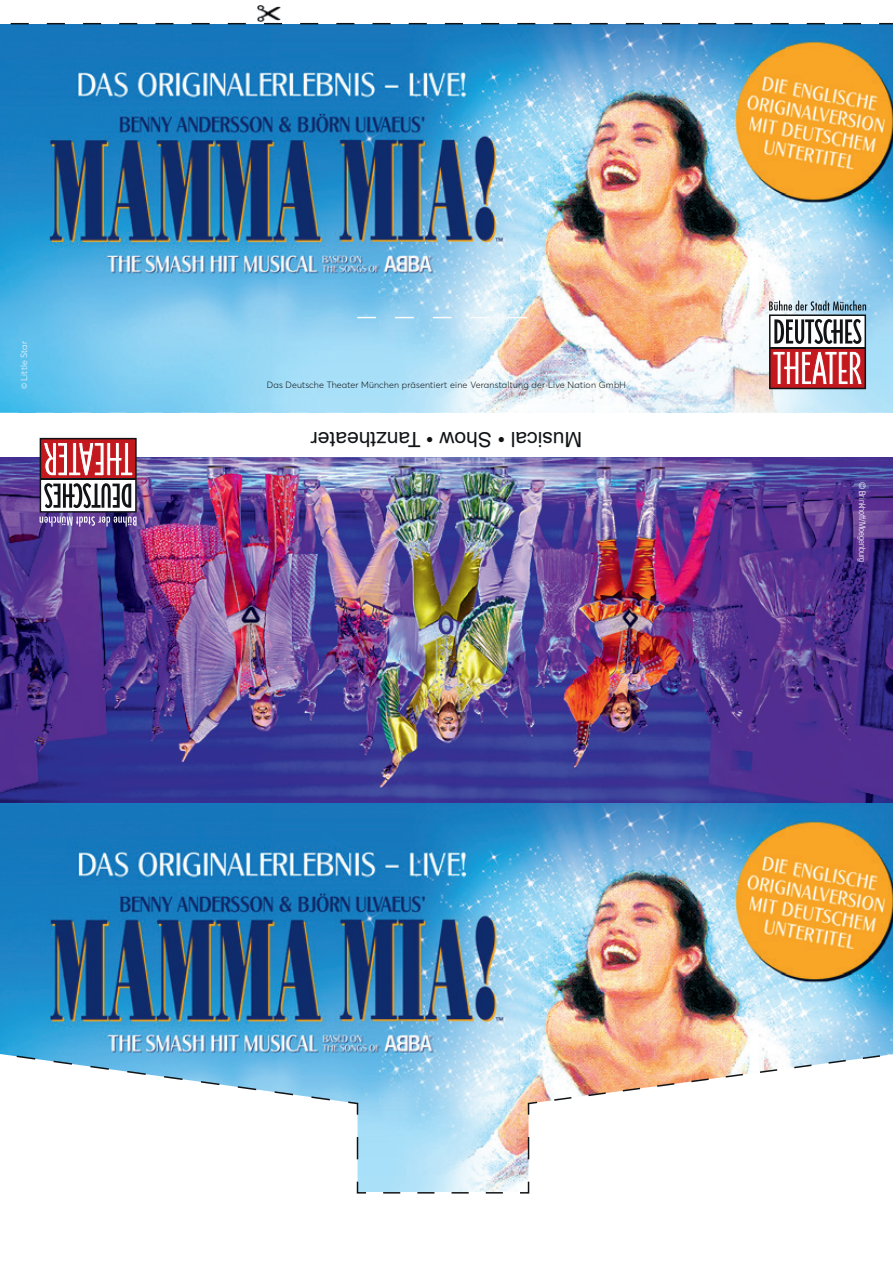
<style>
.page{position:relative;width:893px;height:1263px;background:#fff}
.page>*{position:absolute;margin:0;border:0;box-sizing:border-box;transform-origin:0 0}
.t1{font:21px "Arial";color:#111416}
.t2{font:300 9px "Averta";letter-spacing:.02em;color:#111416}
.t3{font:300 condensed 9px "Helvetica Neue LT Std";color:#fff}
.t4{font:300 9px "Averta";color:#fff}
</style>
<div class="page">
<img style="left:0;top:24px;width:893px;height:388px">
<img style="left:0;top:457px;width:893px;height:594px">
<svg style="left:357px;top:317px;width:170px;height:1px"></svg>
<svg style="left:10px;top:23px;width:883px;height:1px"></svg>
<img style="left:258px;top:5px;width:23px;height:17px">
<svg style="left:0;top:1051px;width:893px;height:143px"></svg>
<div style="left:40px;top:439px;width:95px;height:40px;background:#c3181e"></div>
<div style="left:40px;top:479px;width:95px;height:33px;background:#fff"></div>
<svg style="left:40px;top:516px;width:97px;height:10px"></svg>
<svg style="left:44px;top:483px;width:87px;height:25px"></svg>
<svg style="left:43px;top:443px;width:90px;height:33px"></svg>
<div style="left:40px;top:438px;width:97px;height:75px;border:2px solid #111416"></div>
<hr style="left:40px;top:478px;width:95px;height:2px;background:#111416">
<div style="left:770px;top:348px;width:95px;height:40px;background:#c3181e"></div>
<div style="left:770px;top:315px;width:95px;height:33px;background:#fff"></div>
<svg style="left:769px;top:301px;width:97px;height:10px"></svg>
<svg style="left:774px;top:319px;width:87px;height:25px"></svg>
<svg style="left:772px;top:351px;width:90px;height:34px"></svg>
<div style="left:769px;top:314px;width:97px;height:75px;border:2px solid #111416"></div>
<hr style="left:770px;top:347px;width:95px;height:2px;background:#111416">
<p class="t4" style="left:18px;top:389px;width:49px;rotate:-90deg">© Little Star</p>
<p class="t2" style="left:267px;top:379px;width:360px">Das Deutsche Theater München präsentiert eine Veranstaltung der Live Nation GmbH</p>
<h1 class="t1" style="left:582px;top:454px;width:273px;rotate:-180deg">Musical • Show • Tanztheater</h1>
<p class="t3" style="left:868px;top:482px;width:82px;rotate:90deg">© Brinkhoff/Moegenburg</p>
</div>
